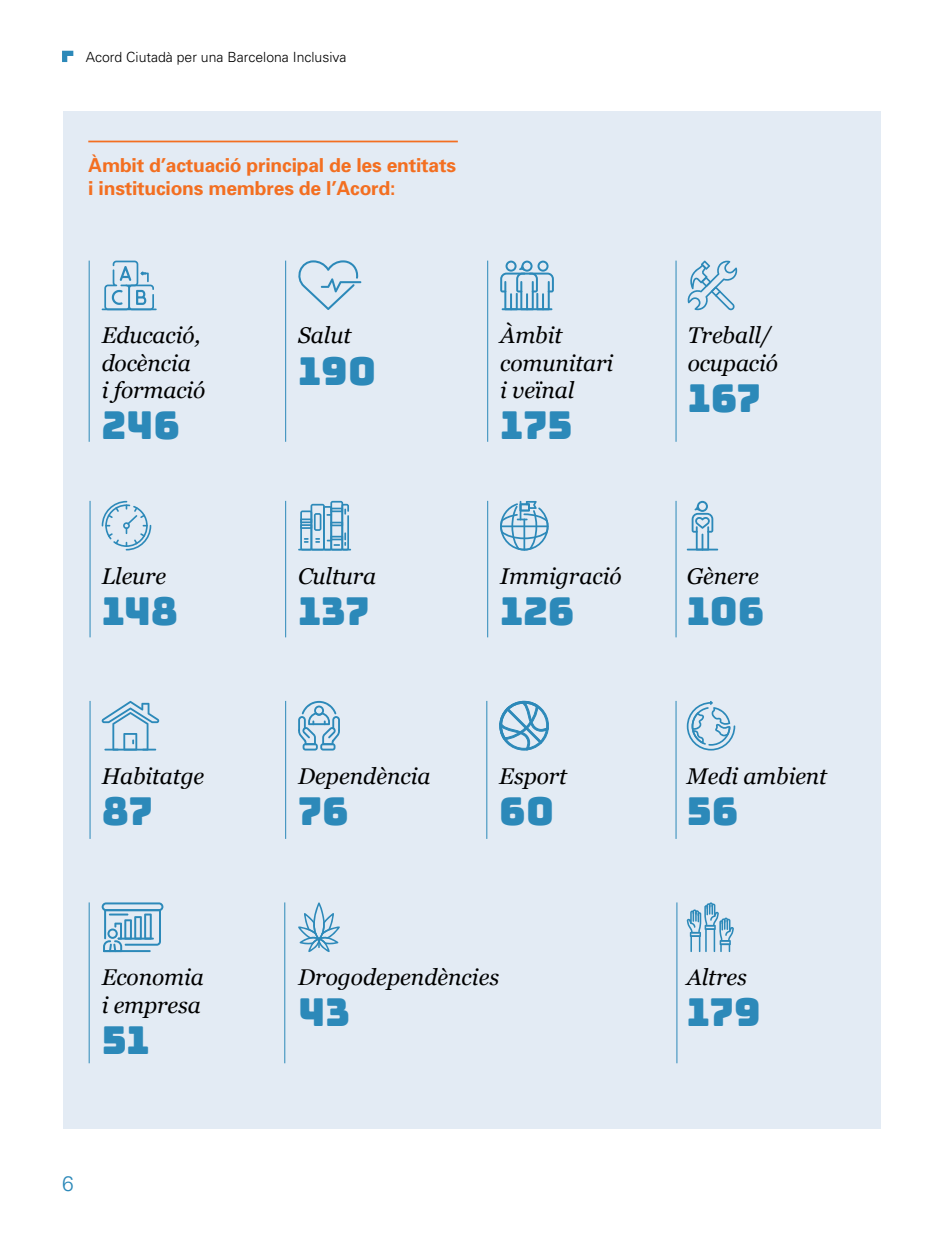
<style>
.page{position:relative;width:943px;height:1241px;background:#fff}
.page>*{position:absolute;margin:0;border:0;box-sizing:border-box;transform-origin:0 0}
.t1{font:38.5px "Bungee";color:#2c89b9}
.t2{font:italic 22.75px/27.3px "Georgia";letter-spacing:-.005em;color:#000}
.t3{font:300 21px "Univers";color:#2c89b9}
.t4{font:700 19.25px/23.1px "Univers";letter-spacing:-.01em;color:#f36f21}
.t5{font:300 14px "Univers";color:#000}
</style>
<div class="page">
<svg style="left:62px;top:50px;width:12px;height:12px"></svg>
<div style="left:63px;top:112px;width:818px;height:1017px;background:#e3ebf4"></div>
<hr style="left:88px;top:141px;width:370px;height:1px;background:#f36f21">
<hr style="left:89px;top:260px;width:1px;height:181px;background:#2c89b9">
<hr style="left:285px;top:260px;width:1px;height:181px;background:#2c89b9">
<hr style="left:89px;top:902px;width:1px;height:161px;background:#2c89b9">
<hr style="left:284px;top:902px;width:1px;height:161px;background:#2c89b9">
<hr style="left:676px;top:902px;width:1px;height:161px;background:#2c89b9">
<hr style="left:285px;top:700px;width:1px;height:138px;background:#2c89b9">
<hr style="left:90px;top:501px;width:1px;height:136px;background:#2c89b9">
<hr style="left:90px;top:700px;width:1px;height:138px;background:#2c89b9">
<hr style="left:486px;top:700px;width:1px;height:138px;background:#2c89b9">
<hr style="left:675px;top:501px;width:1px;height:136px;background:#2c89b9">
<hr style="left:675px;top:700px;width:1px;height:138px;background:#2c89b9">
<svg style="left:298px;top:700px;width:42px;height:50px"></svg>
<hr style="left:675px;top:260px;width:1px;height:181px;background:#2c89b9">
<svg style="left:687px;top:260px;width:50px;height:50px"></svg>
<svg style="left:686px;top:701px;width:49px;height:49px"></svg>
<svg style="left:102px;top:902px;width:61px;height:49px"></svg>
<hr style="left:487px;top:501px;width:1px;height:136px;background:#2c89b9">
<svg style="left:500px;top:501px;width:48px;height:49px"></svg>
<svg style="left:104px;top:260px;width:50px;height:48px"></svg>
<hr style="left:102px;top:308px;width:55px;height:2px;background:#2c89b9">
<svg style="left:101px;top:700px;width:58px;height:50px"></svg>
<svg style="left:499px;top:700px;width:50px;height:50px"></svg>
<svg style="left:298px;top:260px;width:63px;height:50px"></svg>
<svg style="left:102px;top:501px;width:49px;height:49px"></svg>
<hr style="left:285px;top:501px;width:1px;height:136px;background:#2c89b9">
<svg style="left:300px;top:501px;width:49px;height:47px"></svg>
<hr style="left:298px;top:548px;width:53px;height:2px;background:#2c89b9">
<svg style="left:298px;top:902px;width:42px;height:49px"></svg>
<svg style="left:686px;top:902px;width:48px;height:49px"></svg>
<hr style="left:487px;top:260px;width:1px;height:181px;background:#2c89b9">
<svg style="left:500px;top:260px;width:54px;height:50px"></svg>
<svg style="left:691px;top:501px;width:22px;height:47px"></svg>
<hr style="left:686px;top:548px;width:32px;height:2px;background:#2c89b9">
<p class="t5" style="left:86px;top:48px;width:262px">Acord Ciutadà per una Barcelona Inclusiva</p>
<p class="t4" style="left:88px;top:154px;width:369px">Àmbit d’actuació principal de les entitats i institucions membres de l’Acord:</p>
<p class="t2" style="left:102px;top:321px;width:105px">Educació, docència<br>i formació</p>
<h1 class="t1" style="left:102px;top:403px;width:80px">246</h1>
<p class="t2" style="left:102px;top:561px;width:66px">Lleure</p>
<h1 class="t1" style="left:102px;top:589px;width:78px">148</h1>
<p class="t2" style="left:298px;top:321px;width:55px">Salut</p>
<h1 class="t1" style="left:298px;top:348px;width:79px">190</h1>
<p class="t2" style="left:298px;top:561px;width:79px">Cultura</p>
<h1 class="t1" style="left:298px;top:589px;width:73px">137</h1>
<p class="t2" style="left:500px;top:321px;width:114px">Àmbit comunitari i veïnal</p>
<h1 class="t1" style="left:500px;top:403px;width:74px">175</h1>
<p class="t2" style="left:500px;top:561px;width:123px">Immigració</p>
<h1 class="t1" style="left:500px;top:589px;width:76px">126</h1>
<p class="t2" style="left:102px;top:761px;width:104px">Habitatge</p>
<h1 class="t1" style="left:102px;top:788px;width:53px">87</h1>
<p class="t2" style="left:298px;top:761px;width:134px">Dependència</p>
<h1 class="t1" style="left:298px;top:788px;width:52px">76</h1>
<p class="t2" style="left:499px;top:761px;width:69px">Esport</p>
<h1 class="t1" style="left:499px;top:788px;width:56px">60</h1>
<p class="t2" style="left:102px;top:962px;width:104px">Economia i empresa</p>
<h1 class="t1" style="left:102px;top:1017px;width:50px">51</h1>
<p class="t3" style="left:62px;top:1170px;width:13px">6</p>
<p class="t2" style="left:298px;top:962px;width:202px">Drogodependències</p>
<h1 class="t1" style="left:298px;top:990px;width:53px">43</h1>
<p class="t2" style="left:687px;top:321px;width:92px">Treball/ ocupació</p>
<h1 class="t1" style="left:687px;top:376px;width:75px">167</h1>
<p class="t2" style="left:686px;top:561px;width:74px">Gènere</p>
<h1 class="t1" style="left:686px;top:589px;width:79px">106</h1>
<p class="t2" style="left:686px;top:761px;width:142px">Medi ambient</p>
<h1 class="t1" style="left:686px;top:788px;width:53px">56</h1>
<p class="t2" style="left:686px;top:962px;width:62px">Altres</p>
<h1 class="t1" style="left:686px;top:990px;width:75px">179</h1>
</div>
